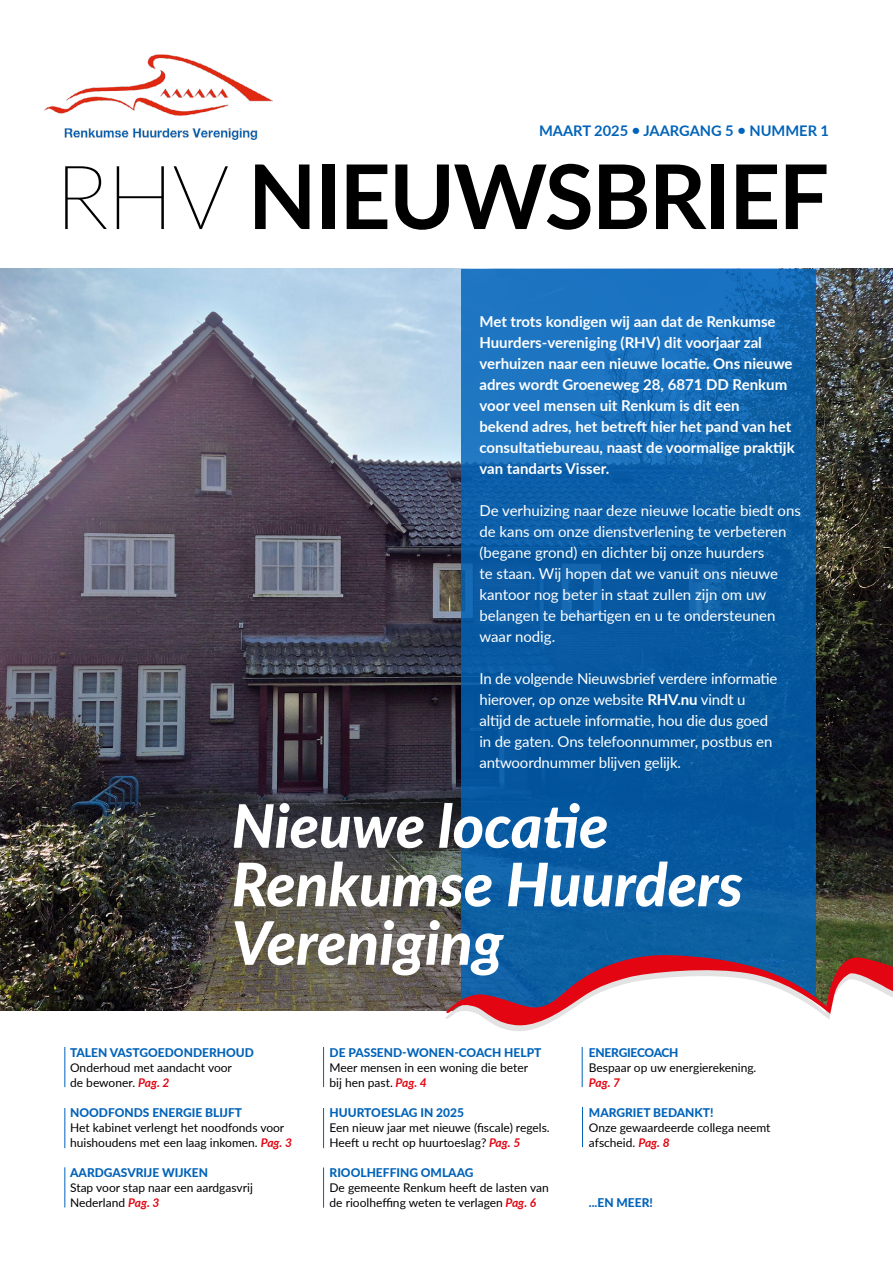
<style>
.page{position:relative;width:893px;height:1263px;background:#fff}
.page>*{position:absolute;margin:0;border:0;box-sizing:border-box;transform-origin:0 0}
.t1{font:700 89.25px "Lato";letter-spacing:-.02em;color:#000}
.t2{font:italic 800 60px/58.5px "Lato";color:#fff}
.t3{font:15px/21px "Lato";letter-spacing:-.005em;color:#fff}
.t4{font:700 15px/21px "Lato";color:#fff}
.t5{font:700 14.7px "Lato";color:#0063b9}
.t6{font:12px/15px "Lato";color:#000}
.t7{font:800 12px "Lato";color:#0063b9}
.t8{font:800 12px "Lato";letter-spacing:-.02em;color:#0063b9}
.t9{font:italic 700 12px "Lato";color:#e30512}
.s1{font-weight:100}
.s2{font-weight:700}
.s3{font-weight:700;font-style:italic;color:#e30512}
</style>
<div class="page">
<img style="left:44px;top:54px;width:228px;height:85px">
<img style="left:0;top:269px;width:893px;height:741px">
<hr style="left:64px;top:1108px;width:1px;height:40px;background:#0063b9">
<hr style="left:64px;top:1047px;width:1px;height:40px;background:#0063b9">
<hr style="left:323px;top:1047px;width:1px;height:40px;background:#0063b9">
<hr style="left:582px;top:1047px;width:1px;height:40px;background:#0063b9">
<hr style="left:323px;top:1108px;width:1px;height:40px;background:#0063b9">
<hr style="left:323px;top:1167px;width:1px;height:41px;background:#0063b9">
<hr style="left:582px;top:1107px;width:1px;height:40px;background:#0063b9">
<hr style="left:64px;top:1167px;width:1px;height:40px;background:#0063b9">
<svg style="left:461px;top:269px;width:354px;height:684px;background:#0c60a8"></svg>
<svg style="left:445px;top:953px;width:448px;height:78px"></svg>
<p class="t5" style="left:539px;top:120px;width:292px">MAART 2025 • JAARGANG 5 • NUMMER 1</p>
<h1 class="t1" style="left:55px;top:131px;width:775px"><span class="s1">RHV</span> NIEUWSBRIEF</h1>
<p class="t4" style="left:479px;top:310px;width:317px">Met trots kondigen wij aan dat de Renkumse Huurders-vereniging (RHV) dit voorjaar zal verhuizen naar een nieuwe locatie. Ons nieuwe adres wordt Groeneweg 28, 6871 DD Renkum voor veel mensen uit Renkum is dit een<br>bekend adres, het betreft hier het pand van het consultatiebureau, naast de voormalige praktijk van tandarts Visser.</p>
<p class="t3" style="left:479px;top:499px;width:323px">De verhuizing naar deze nieuwe locatie biedt ons de kans om onze dienstverlening te verbeteren (begane grond) en dichter bij onze huurders<br>te staan. Wij hopen dat we vanuit ons nieuwe kantoor nog beter in staat zullen zijn om uw belangen te behartigen en u te ondersteunen waar nodig.</p>
<p class="t3" style="left:479px;top:667px;width:300px">In de volgende Nieuwsbrief verdere informatie hierover, op onze website <span class="s2">RHV.nu</span> vindt u altijd de actuele informatie, hou die dus goed in de gaten. Ons telefoonnummer, postbus en antwoordnummer blijven gelijk.</p>
<h2 class="t2" style="left:232px;top:794px;width:513px">Nieuwe locatie<br>Renkumse Huurders<br>Vereniging</h2>
<p class="t7" style="left:70px;top:1043px;width:185px">TALEN VASTGOEDONDERHOUD</p>
<p class="t6" style="left:70px;top:1059px;width:163px">Onderhoud met aandacht voor de bewoner. <span class="s3">Pag. 2</span></p>
<p class="t7" style="left:70px;top:1103px;width:174px">NOODFONDS ENERGIE BLIJFT</p>
<p class="t6" style="left:70px;top:1119px;width:223px">Het kabinet verlengt het noodfonds voor huishoudens met een laag inkomen. <span class="s3">Pag. 3</span></p>
<p class="t7" style="left:70px;top:1163px;width:139px">AARDGASVRIJE WIJKEN</p>
<p class="t6" style="left:70px;top:1179px;width:184px">Stap voor stap naar een aardgasvrij<br>Nederland <span class="s3">Pag. 3</span></p>
<p class="t7" style="left:330px;top:1043px;width:213px">DE PASSEND-WONEN-COACH HELPT</p>
<p class="t6" style="left:330px;top:1059px;width:200px">Meer mensen in een woning die beter bij hen past. <span class="s3">Pag. 4</span></p>
<p class="t7" style="left:330px;top:1103px;width:136px">HUURTOESLAG IN 2025</p>
<p class="t6" style="left:330px;top:1119px;width:222px">Een nieuw jaar met nieuwe (fiscale) regels.<br>Heeft u recht op huurtoeslag? <span class="s3">Pag. 5</span></p>
<p class="t7" style="left:330px;top:1163px;width:146px">RIOOLHEFFING OMLAAG</p>
<p class="t6" style="left:330px;top:1179px;width:221px">De gemeente Renkum heeft de lasten van de rioolheffing weten te verlagen <span class="s3">Pag. 6</span></p>
<p class="t8" style="left:589px;top:1043px;width:91px">ENERGIECOACH</p>
<p class="t6" style="left:589px;top:1059px;width:169px">Bespaar op uw energierekening.</p>
<p class="t9" style="left:589px;top:1073px;width:33px">Pag. 7</p>
<p class="t7" style="left:589px;top:1103px;width:126px">MARGRIET BEDANKT!</p>
<p class="t6" style="left:589px;top:1119px;width:183px">Onze gewaardeerde collega neemt afscheid. <span class="s3">Pag. 8</span></p>
<p class="t7" style="left:589px;top:1193px;width:65px">...EN MEER!</p>
</div>
